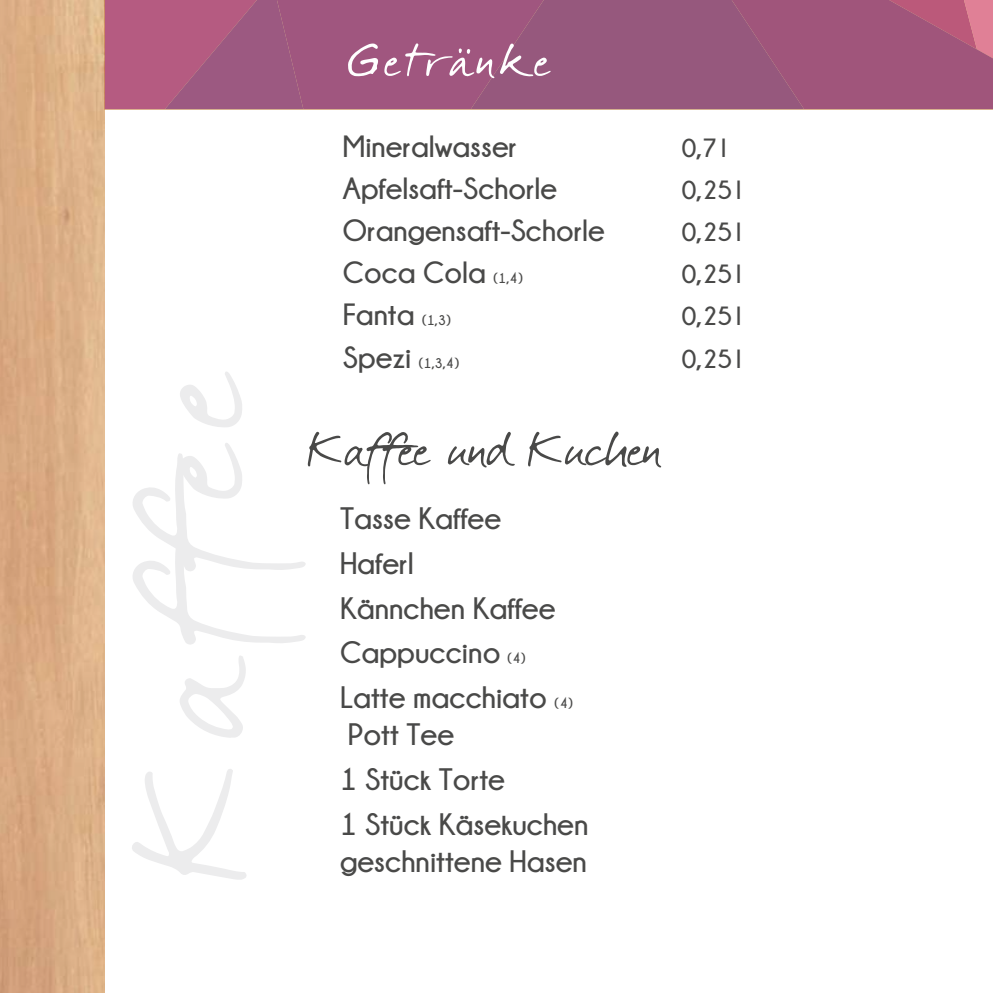
<style>
.page{position:relative;width:993px;height:993px;background:#fff}
.page>*{position:absolute;margin:0;border:0;box-sizing:border-box;transform-origin:0 0}
.t1{font:61.25px "Darkwoman";color:#494948}
.t2{font:59.5px "Darkwoman";letter-spacing:.1em;color:#fff}
.t3{font:700 30.97px/44.6px "Champagne&Limousines";color:#494948}
.t4{font:700 30.62px "Champagne&Limousines";color:#494948}
.t5{font:700 26.25px "Champagne&Limousines";color:#494948}
.t6{font:700 14px "Champagne&Limousines";color:#494948}
.s1{font-size:14px}
.s2{font-size:30.62px}
</style>
<div class="page">
<svg style="left:104px;top:0;width:888px;height:109px;background:#a0587d"></svg>
<h2 class="t2" style="left:348px;top:21px;width:202px">Getränke</h2>
<p class="t4" style="left:343px;top:130px;width:176px">Mineralwasser</p>
<p class="t5" style="left:681px;top:134px;width:46px">0,7 l</p>
<p class="t4" style="left:343px;top:172px;width:216px">Apfelsaft-Schorle</p>
<p class="t5" style="left:681px;top:176px;width:61px">0,25 l</p>
<p class="t4" style="left:343px;top:214px;width:263px">Orangensaft-Schorle</p>
<p class="t5" style="left:681px;top:218px;width:61px">0,25 l</p>
<p class="t4" style="left:343px;top:256px;width:181px">Coca Cola <span class="s1">(1,4)</span></p>
<p class="t5" style="left:681px;top:260px;width:61px">0,25 l</p>
<p class="t4" style="left:343px;top:298px;width:109px">Fanta <span class="s1">(1,3)</span></p>
<p class="t5" style="left:681px;top:302px;width:61px">0,25 l</p>
<p class="t6" style="left:343px;top:355px;width:117px"><span class="s2">Spezi</span> (1,3,4)</p>
<p class="t5" style="left:681px;top:344px;width:61px">0,25 l</p>
<h1 class="t1" style="left:308px;top:408px;width:354px">Kaffee und Kuchen</h1>
<p class="t3" style="left:340px;top:495px;width:234px">Tasse Kaffee<br>Haferl<br>Kännchen Kaffee<br>Cappuccino <span class="s1">(4)<br></span>Latte macchiato <span class="s1">(4)</span></p>
<p class="t3" style="left:340px;top:711px;width:250px">Pott Tee<br>1 Stück Torte<br>1 Stück Käsekuchen</p>
<p class="t3" style="left:340px;top:838px;width:248px">geschnittene Hasen</p>
</div>
